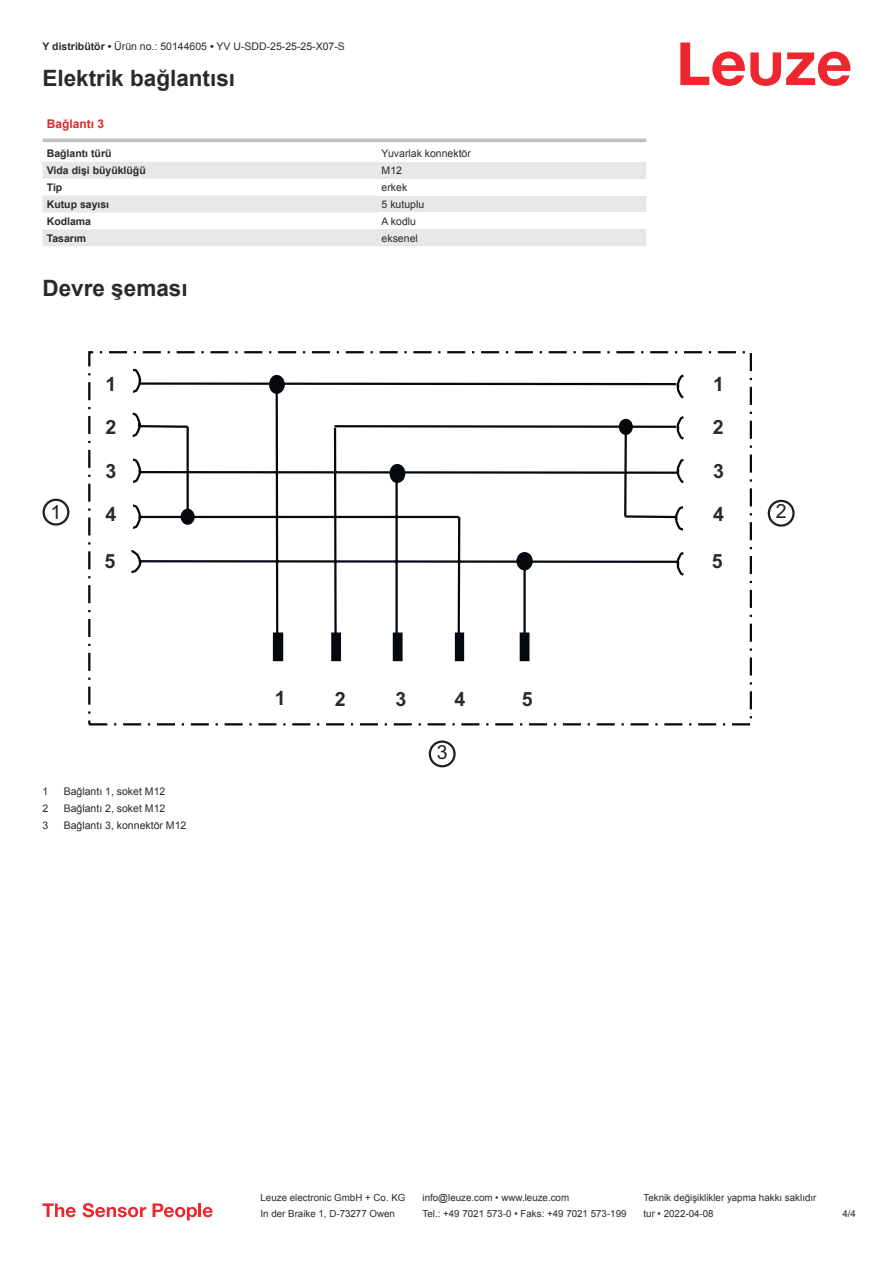
<style>
.page{position:relative;width:893px;height:1263px;background:#fff}
.page>*{position:absolute;margin:0;border:0;box-sizing:border-box;transform-origin:0 0}
.t1{font:700 22.5px "Arial";color:#2b292a}
.t2{font:700 19.65px "Arial";color:#2b292a}
.t3{font:19.5px "Arial";color:#1f2020}
.t4{font:700 12px "Arial";color:#db2a30}
.t5{font:10.5px "Arial";color:#2b292a}
.t6{font:700 10.5px "Arial";color:#2b292a}
.t7{font:9.75px "Arial";color:#2b292a}
.s1{font-weight:700}
</style>
<div class="page">
<svg style="left:680px;top:43px;width:170px;height:43px"></svg>
<svg style="left:43px;top:138px;width:603px;height:1px"></svg>
<svg style="left:43px;top:162px;width:335px;height:84px;fill:#e6e7e9"></svg>
<hr style="left:43px;top:139px;width:335px;height:3px;background:#bdbfc1">
<hr style="left:378px;top:139px;width:268px;height:3px;background:#bdbfc1">
<div style="left:378px;top:162px;width:268px;height:17px;background:#e6e7e9"></div>
<div style="left:378px;top:196px;width:268px;height:16px;background:#e6e7e9"></div>
<div style="left:378px;top:229px;width:268px;height:17px;background:#e6e7e9"></div>
<svg style="left:43px;top:1203px;width:33px;height:14px"></svg>
<svg style="left:83px;top:1203px;width:63px;height:14px"></svg>
<svg style="left:153px;top:1203px;width:44px;height:17px"></svg>
<hr style="left:198px;top:1203px;width:3px;height:14px;background:#ed272d">
<svg style="left:203px;top:1207px;width:10px;height:10px"></svg>
<svg style="left:272px;top:578px;width:258px;height:73px"></svg>
<div style="left:274px;top:634px;width:8px;height:26px;background:#040910"></div>
<div style="left:273px;top:632px;width:10px;height:29px;border:2px solid #040910"></div>
<div style="left:332px;top:634px;width:8px;height:26px;background:#040910"></div>
<div style="left:331px;top:632px;width:10px;height:29px;border:2px solid #040910"></div>
<div style="left:394px;top:634px;width:7px;height:26px;background:#040910"></div>
<div style="left:393px;top:632px;width:10px;height:29px;border:2px solid #040910"></div>
<div style="left:456px;top:634px;width:7px;height:26px;background:#040910"></div>
<div style="left:455px;top:632px;width:9px;height:29px;border:2px solid #040910"></div>
<div style="left:521px;top:634px;width:7px;height:26px;background:#040910"></div>
<div style="left:520px;top:632px;width:9px;height:29px;border:2px solid #040910"></div>
<div style="left:88px;top:351px;width:664px;height:374px;border:2px dashed #040910"></div>
<svg style="left:131px;top:368px;width:553px;height:210px"></svg>
<svg style="left:131px;top:411px;width:553px;height:121px"></svg>
<div style="left:429px;top:740px;width:27px;height:27px;border:2px solid #1e2020;border-radius:50%"></div>
<div style="left:43px;top:499px;width:26px;height:27px;border:2px solid #1e2020;border-radius:50%"></div>
<div style="left:768px;top:500px;width:27px;height:27px;border:2px solid #1e2020;border-radius:50%"></div>
<p class="t5" style="left:43px;top:40px;width:304px"><span class="s1">Y distribütör •</span> Ürün no.: 50144605 <span class="s1">•</span> YV U-SDD-25-25-25-X07-S</p>
<h1 class="t1" style="left:43px;top:63px;width:194px">Elektrik bağlantısı</h1>
<p class="t4" style="left:47px;top:115px;width:59px">Bağlantı 3</p>
<p class="t6" style="left:47px;top:146px;width:66px">Bağlantı türü</p>
<p class="t5" style="left:382px;top:146px;width:91px">Yuvarlak konnektör</p>
<p class="t6" style="left:47px;top:163px;width:101px">Vida dişi büyüklüğü</p>
<p class="t5" style="left:382px;top:164px;width:22px">M12</p>
<p class="t6" style="left:47px;top:183px;width:17px">Tip</p>
<p class="t5" style="left:382px;top:181px;width:27px">erkek</p>
<p class="t6" style="left:47px;top:197px;width:64px">Kutup sayısı</p>
<p class="t5" style="left:382px;top:197px;width:44px">5 kutuplu</p>
<p class="t6" style="left:47px;top:217px;width:46px">Kodlama</p>
<p class="t5" style="left:382px;top:215px;width:36px">A kodlu</p>
<p class="t6" style="left:47px;top:230px;width:41px">Tasarım</p>
<p class="t5" style="left:382px;top:231px;width:38px">eksenel</p>
<h1 class="t1" style="left:43px;top:273px;width:147px">Devre şeması</h1>
<h2 class="t2" style="left:106px;top:373px;width:12px">1</h2>
<h2 class="t2" style="left:713px;top:373px;width:12px">1</h2>
<h2 class="t2" style="left:106px;top:415px;width:12px">2</h2>
<h2 class="t2" style="left:713px;top:416px;width:12px">2</h2>
<h2 class="t2" style="left:106px;top:460px;width:12px">3</h2>
<h2 class="t2" style="left:713px;top:460px;width:12px">3</h2>
<h3 class="t3" style="left:51px;top:501px;width:12px">1</h3>
<h3 class="t3" style="left:776px;top:500px;width:12px">2</h3>
<h2 class="t2" style="left:106px;top:503px;width:12px">4</h2>
<h2 class="t2" style="left:713px;top:503px;width:12px">4</h2>
<h2 class="t2" style="left:104px;top:549px;width:12px">5</h2>
<p class="t5" style="left:43px;top:785px;width:7px">1</p>
<p class="t5" style="left:64px;top:784px;width:103px">Bağlantı 1, soket M12</p>
<p class="t5" style="left:43px;top:802px;width:7px">2</p>
<p class="t5" style="left:64px;top:801px;width:103px">Bağlantı 2, soket M12</p>
<p class="t5" style="left:43px;top:819px;width:7px">3</p>
<p class="t5" style="left:64px;top:818px;width:124px">Bağlantı 3, konnektör M12</p>
<h2 class="t2" style="left:275px;top:687px;width:12px">1</h2>
<h2 class="t2" style="left:335px;top:688px;width:12px">2</h2>
<h2 class="t2" style="left:396px;top:688px;width:12px">3</h2>
<h2 class="t2" style="left:454px;top:688px;width:12px">4</h2>
<h2 class="t2" style="left:522px;top:688px;width:12px">5</h2>
<h3 class="t3" style="left:437px;top:741px;width:12px">3</h3>
<h2 class="t2" style="left:712px;top:549px;width:12px">5</h2>
<p class="t7" style="left:261px;top:1191px;width:146px">Leuze electronic GmbH + Co. KG</p>
<p class="t7" style="left:423px;top:1191px;width:148px">info@leuze.com • www.leuze.com</p>
<p class="t7" style="left:644px;top:1191px;width:174px">Teknik değişiklikler yapma hakkı saklıdır</p>
<p class="t7" style="left:261px;top:1207px;width:136px">In der Braike 1, D-73277 Owen</p>
<p class="t7" style="left:423px;top:1207px;width:205px">Tel.: +49 7021 573-0 • Faks: +49 7021 573-199</p>
<p class="t7" style="left:644px;top:1207px;width:72px">tur • 2022-04-08</p>
<p class="t7" style="left:842px;top:1208px;width:15px">4 /4</p>
</div>
